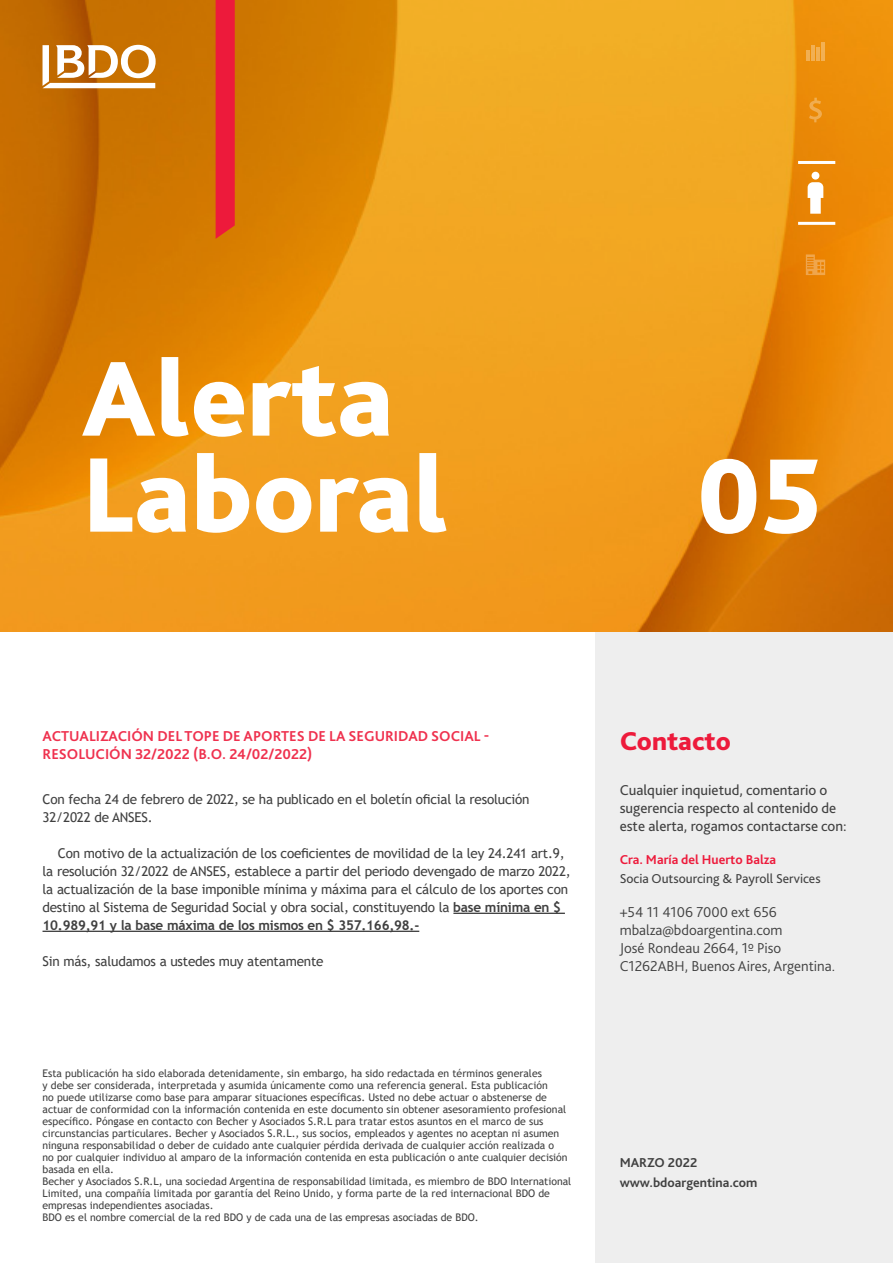
<style>
.page{position:relative;width:893px;height:1263px;background:#fff}
.page>*{position:absolute;margin:0;border:0;box-sizing:border-box;transform-origin:0 0}
.t1{font:800 111px "Bliss Pro";color:#fff}
.t2{font:800 27px "Bliss Pro";color:#ed1a3b}
.t3{font:300 15px/18px "Bliss Pro";color:#404040}
.t4{font:15px/18px "Bliss Pro";color:#404040}
.t5{font:700 15px/18px "Bliss Pro";color:#ef314e}
.t6{font:13.5px/18px "Trebuchet MS";letter-spacing:-.015em;color:#404040}
.t7{font:13.5px "Bliss Pro";color:#404040}
.t8{font:700 13.5px/20px "Bliss Pro";color:#404040}
.t9{font:700 13.5px "Bliss Pro";color:#ed1a3b}
.t10{font:10.5px/12px "Trebuchet MS";color:#404040}
.s1{font-weight:700}
</style>
<div class="page">
<div style="left:595px;top:631px;width:298px;height:632px;background:#eee"></div>
<svg style="left:0;top:0;width:893px;height:631px;background:#e69013"></svg>
<svg style="left:43px;top:45px;width:113px;height:43px"></svg>
<svg style="left:216px;top:0;width:19px;height:239px;background:#eb1d38"></svg>
<svg style="left:809px;top:98px;width:13px;height:24px"></svg>
<hr style="left:806px;top:50px;width:4px;height:11px;background:#f1af52">
<hr style="left:811px;top:45px;width:4px;height:16px;background:#f2af52">
<hr style="left:816px;top:48px;width:4px;height:13px;background:#f2b053">
<hr style="left:821px;top:42px;width:4px;height:19px;background:#f2b053">
<div style="left:811px;top:172px;width:8px;height:8px;background:#fff;border-radius:50%"></div>
<svg style="left:808px;top:182px;width:15px;height:32px"></svg>
<svg style="left:806px;top:254px;width:19px;height:21px"></svg>
<hr style="left:798px;top:161px;width:37px;height:3px;background:#fff">
<hr style="left:798px;top:222px;width:37px;height:3px;background:#fff">
<svg style="left:82px;top:362px;width:73px;height:74px"></svg>
<svg style="left:162px;top:357px;width:82px;height:80px"></svg>
<svg style="left:253px;top:366px;width:136px;height:71px"></svg>
<svg style="left:90px;top:458px;width:96px;height:75px"></svg>
<svg style="left:197px;top:453px;width:52px;height:80px"></svg>
<svg style="left:256px;top:478px;width:55px;height:55px"></svg>
<svg style="left:320px;top:478px;width:88px;height:55px"></svg>
<svg style="left:419px;top:453px;width:27px;height:79px"></svg>
<hr style="left:453px;top:913px;width:112px;height:1px;background:#404040">
<hr style="left:43px;top:931px;width:376px;height:1px;background:#404040">
<h1 class="t1" style="left:696px;top:427px;width:127px">05</h1>
<h3 class="t5" style="left:43px;top:727px;width:448px">ACTUALIZACIÓN DEL TOPE DE APORTES DE LA SEGURIDAD SOCIAL -<br>RESOLUCIÓN 32/2022 (B.O. 24/02/2022)</h3>
<p class="t6" style="left:43px;top:790px;width:489px">Con fecha 24 de febrero de 2022, se ha publicado en el boletín oficial la resolución<br>32/2022 de ANSES.</p>
<p class="t6" style="left:43px;top:844px;width:530px;text-indent:15px">Con motivo de la actualización de los coeficientes de movilidad de la ley 24.241 art.9, la resolución 32/2022 de ANSES, establece a partir del periodo devengado de marzo 2022, la actualización de la base imponible mínima y máxima para el cálculo de los aportes con destino al Sistema de Seguridad Social y obra social, constituyendo la <span class="s1">base mínima en $ 10.989,91 y la base máxima de los mismos en $ 357.166,98.-</span></p>
<p class="t6" style="left:43px;top:952px;width:282px">Sin más, saludamos a ustedes muy atentamente</p>
<p class="t10" style="left:43px;top:1067px;width:530px">Esta publicación ha sido elaborada detenidamente, sin embargo, ha sido redactada en términos generales<br>y debe ser considerada, interpretada y asumida únicamente como una referencia general. Esta publicación<br>no puede utilizarse como base para amparar situaciones específicas. Usted no debe actuar o abstenerse de actuar de conformidad con la información contenida en este documento sin obtener asesoramiento profesional específico. Póngase en contacto con Becher y Asociados S.R.L para tratar estos asuntos en el marco de sus circunstancias particulares. Becher y Asociados S.R.L., sus socios, empleados y agentes no aceptan ni asumen ninguna responsabilidad o deber de cuidado ante cualquier pérdida derivada de cualquier acción realizada o<br>no por cualquier individuo al amparo de la información contenida en esta publicación o ante cualquier decisión basada en ella.<br>Becher y Asociados S.R.L, una sociedad Argentina de responsabilidad limitada, es miembro de BDO International Limited, una compañía limitada por garantía del Reino Unido, y forma parte de la red internacional BDO de empresas independientes asociadas.<br>BDO es el nombre comercial de la red BDO y de cada una de las empresas asociadas de BDO.</p>
<h2 class="t2" style="left:620px;top:724px;width:113px">Contacto</h2>
<h3 class="t4" style="left:620px;top:780px;width:229px">Cualquier inquietud, comentario o sugerencia respecto al contenido de este alerta, rogamos contactarse con:</h3>
<p class="t9" style="left:620px;top:851px;width:158px">Cra. María del Huerto Balza</p>
<p class="t7" style="left:620px;top:870px;width:202px">Socia Outsourcing &amp; Payroll Services</p>
<h3 class="t3" style="left:620px;top:902px;width:217px">+54 11 4106 7000 ext 656 mbalza@bdoargentina.com<br>José Rondeau 2664, 1º Piso<br>C1262ABH, Buenos Aires, Argentina.</h3>
<p class="t8" style="left:620px;top:1153px;width:139px">MARZO 2022 www.bdoargentina.com</p>
</div>
